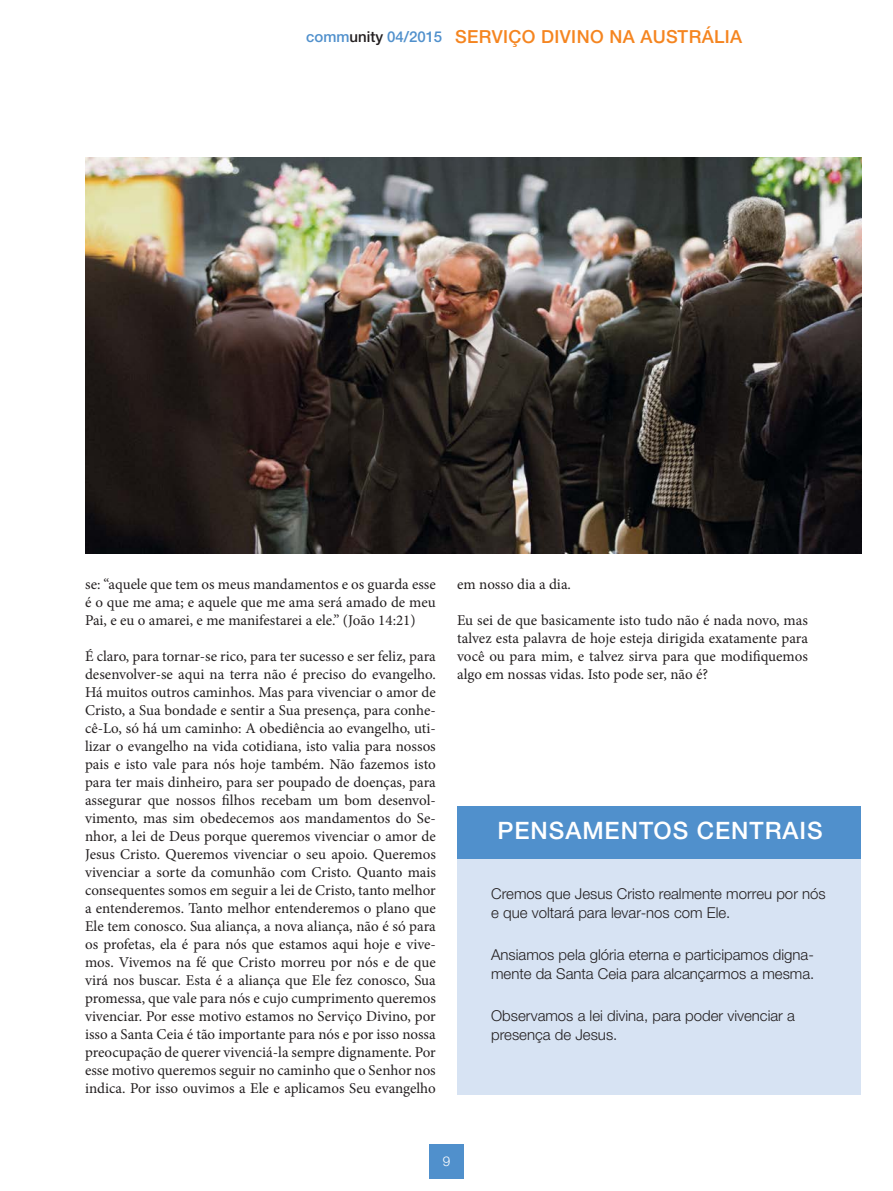
<style>
.page{position:relative;width:893px;height:1191px;background:#fff}
.page>*{position:absolute;margin:0;border:0;box-sizing:border-box;transform-origin:0 0}
._07_KG_Lauftext{font:500 24px "Helvetica Neue LTW1 G";letter-spacing:.04em;color:#fff}
._14_Rubrikzeile_oben{font:500 18px "Helvetica Neue LTW1 G";letter-spacing:.02em;color:#f58520}
._04_Lauftext{font:15px/18px "Minion Pro";color:#231f20;text-align:justify}
._07_KG_Lauftext-2{font:300 15px/19.5px "Helvetica Neue LTW1 G";color:#231f20}
.Einf__Abs{font:500 15px "Helvetica Neue LTW1 G";color:#5090cc}
.Einf__Abs-2{font:300 13.5px "Helvetica Neue LTW1 G";color:#fff}
.s1{color:#231f20}
</style>
<div class="page">
<div style="left:429px;top:1144px;width:34px;height:34px;background:#5090cc"></div>
<div style="left:457px;top:806px;width:404px;height:288px;background:#d7e3f3"></div>
<div style="left:457px;top:806px;width:404px;height:52px;background:#5090cc"></div>
<img style="left:85px;top:157px;width:776px;height:396px">
<p class="Einf__Abs" style="left:306px;top:27px;width:138px">comm<span class="s1">unity</span> 04/2015</p>
<p class="_14_Rubrikzeile_oben" style="left:455px;top:25px;width:289px">SERVIÇO DIVINO NA AUSTRÁLIA</p>
<p class="_04_Lauftext" style="left:85px;top:575px;width:352px">se: “aquele que tem os meus mandamentos e os guarda esse é o que me ama; e aquele que me ama será amado de meu Pai, e eu o amarei, e me manifestarei a ele.” (João 14:21)</p>
<p class="_04_Lauftext" style="left:85px;top:647px;width:352px">É claro, para tornar-se rico, para ter sucesso e ser feliz, para desenvolver-se aqui na terra não é preciso do evangelho.<br>Há muitos outros caminhos. Mas para vivenciar o amor de Cristo, a Sua bondade e sentir a Sua presença, para conhe&shy;cê-Lo, só há um caminho: A obediência ao evangelho, uti&shy;lizar o evangelho na vida cotidiana, isto valia para nossos pais e isto vale para nós hoje também. Não fazemos isto para ter mais dinheiro, para ser poupado de doenças, para assegurar que nossos filhos recebam um bom desenvol&shy;vimento, mas sim obedecemos aos mandamentos do Se&shy;nhor, a lei de Deus porque queremos vivenciar o amor de Jesus Cristo. Queremos vivenciar o seu apoio. Queremos vivenciar a sorte da comunhão com Cristo. Quanto mais consequentes somos em seguir a lei de Cristo, tanto melhor a entenderemos. Tanto melhor entenderemos o plano que Ele tem conosco. Sua aliança, a nova aliança, não é só para os profetas, ela é para nós que estamos aqui hoje e vive&shy;mos. Vivemos na fé que Cristo morreu por nós e de que virá nos buscar. Esta é a aliança que Ele fez conosco, Sua promessa, que vale para nós e cujo cumprimento queremos vivenciar. Por esse motivo estamos no Serviço Divino, por isso a Santa Ceia é tão importante para nós e por isso nossa preocupação de querer vivenciá-la sempre dignamente. Por esse motivo queremos seguir no caminho que o Senhor nos indica. Por isso ouvimos a Ele e aplicamos Seu evangelho</p>
<p class="_04_Lauftext" style="left:457px;top:575px;width:115px">em nosso dia a dia.</p>
<p class="_04_Lauftext" style="left:457px;top:611px;width:352px">Eu sei de que basicamente isto tudo não é nada novo, mas talvez esta palavra de hoje esteja dirigida exatamente para você ou para mim, e talvez sirva para que modifiquemos algo em nossas vidas. Isto pode ser, não é?</p>
<p class="_07_KG_Lauftext" style="left:497px;top:816px;width:327px">PENSAMENTOS CENTRAIS</p>
<p class="_07_KG_Lauftext-2" style="left:491px;top:883px;width:336px">Cremos que Jesus Cristo realmente morreu por nós e que voltará para levar-nos com Ele.</p>
<p class="_07_KG_Lauftext-2" style="left:491px;top:944px;width:325px">Ansiamos pela glória eterna e participamos digna&shy;mente da Santa Ceia para alcançarmos a mesma.</p>
<p class="_07_KG_Lauftext-2" style="left:491px;top:1005px;width:305px">Observamos a lei divina, para poder vivenciar a presença de Jesus.</p>
<p class="Einf__Abs-2" style="left:443px;top:1153px;width:9px">9</p>
</div>
